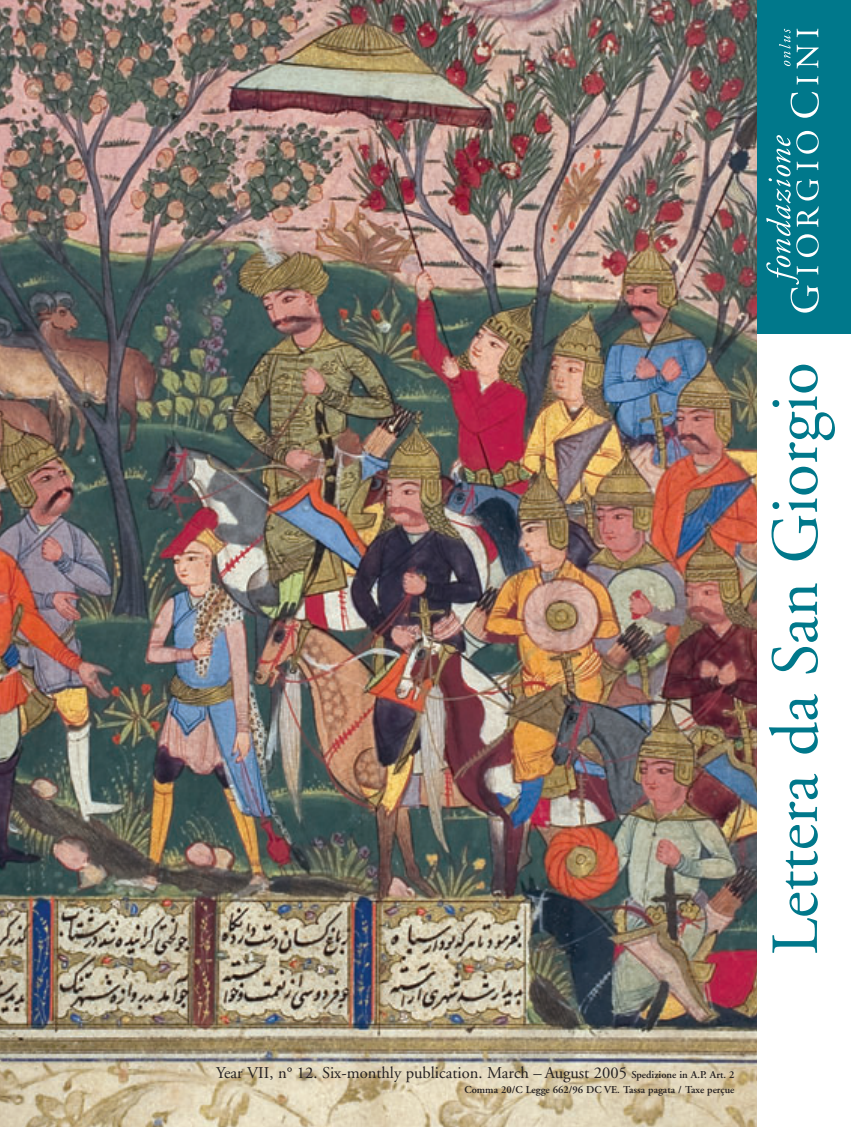
<style>
.page{position:relative;width:851px;height:1127px;background:#fff}
.page>*{position:absolute;margin:0;border:0;box-sizing:border-box;transform-origin:0 0}
.t1{font:67.05px "Adobe Garamond";color:#00788b}
.t2{font:16.5px "Adobe Garamond";color:#231f20}
.t3{font:600 10.5px "Adobe Garamond";color:#231f20}
.s1{font-weight:600;font-size:10.5px}
</style>
<div class="page">
<img style="left:0;top:0;width:757px;height:1127px">
<div style="left:757px;top:0;width:93px;height:334px;background:#00788b"></div>
<svg style="left:779px;top:29px;width:11px;height:37px"></svg>
<svg style="left:790px;top:92px;width:28px;height:26px"></svg>
<svg style="left:796px;top:76px;width:22px;height:9px"></svg>
<svg style="left:796px;top:45px;width:22px;height:24px"></svg>
<svg style="left:796px;top:29px;width:22px;height:8px"></svg>
<svg style="left:766px;top:131px;width:52px;height:182px"></svg>
<h1 class="t1" style="left:768px;top:955px;width:594px;rotate:-90deg">Lettera da San Giorgio</h1>
<p class="t2" style="left:216px;top:1066px;width:520px">Year VII, n° 12. Six-monthly publication. March – August 2005 <span class="s1">Spedizione in A.P. Art. 2</span></p>
<p class="t3" style="left:464px;top:1085px;width:271px">Comma 20/C Legge 662/96 DC VE. Tassa pagata / Taxe perçue</p>
</div>
